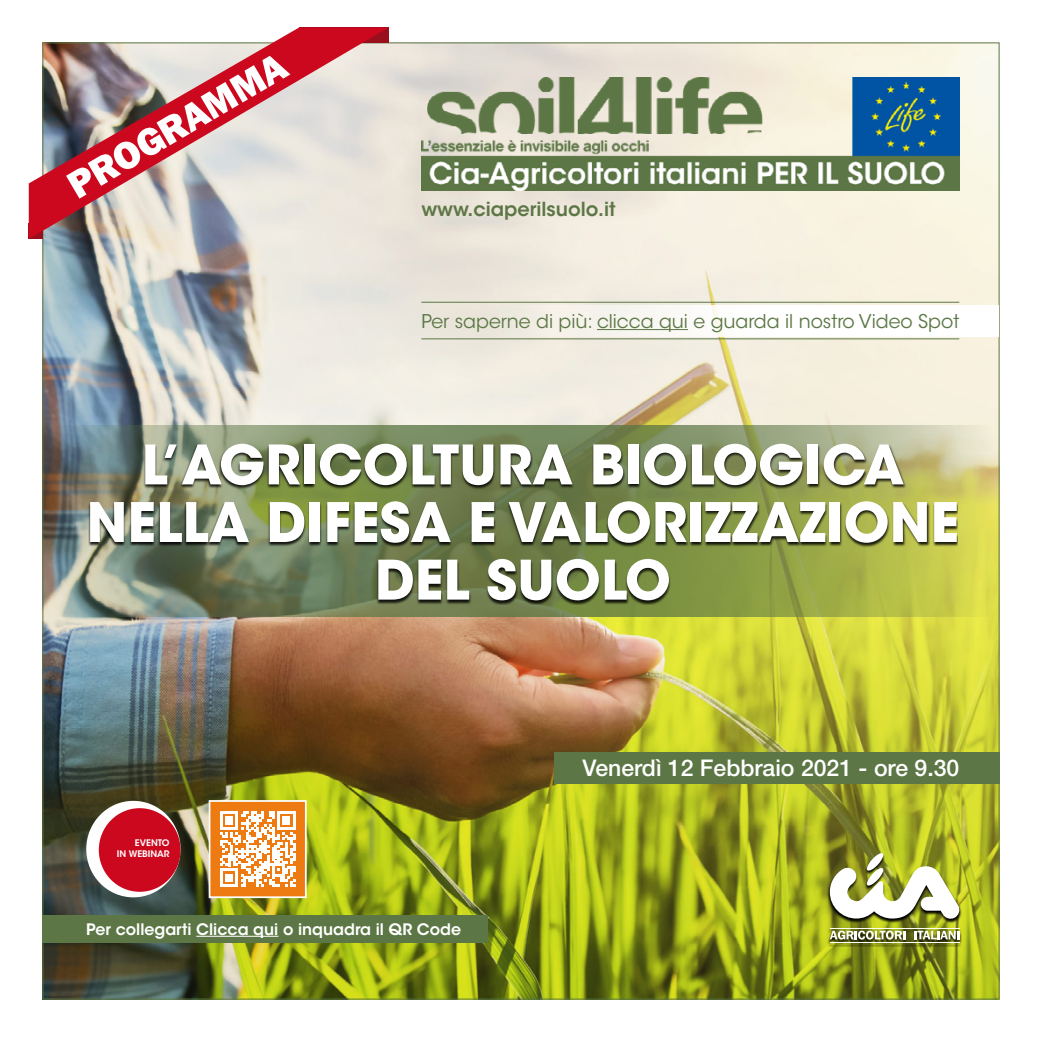
<style>
.page{position:relative;width:1042px;height:1042px;background:#fff}
.page>*{position:absolute;margin:0;border:0;box-sizing:border-box;transform-origin:0 0}
.t1{font:700 53.9px/57.6px "ITC Avant Garde Std";color:#fff;text-align:center}
.t2{font:800 38.15px "Franklin Gothic IT Cby BT";color:#fff}
.t3{font:500 23.1px "Helvetica Neue LT Std";color:#fff}
.t4{font:600 19.25px "ITC Avant Garde Std";color:#5c7745}
.t5{font:18.9px "ITC Avant Garde Std";color:#5c7745}
.t6{font:600 15.75px "ITC Avant Garde Std";color:#fff}
.t7{font:600 9.1px/10.8px "ITC Avant Garde Std";color:#fff;text-align:right}
</style>
<div class="page">
<img style="left:45px;top:45px;width:952px;height:952px">
<svg style="left:827px;top:853px;width:134px;height:94px;background:#7f871c"></svg>
<svg style="left:830px;top:852px;width:130px;height:68px"></svg>
<svg style="left:830px;top:930px;width:75px;height:9px"></svg>
<svg style="left:914px;top:931px;width:45px;height:8px"></svg>
<hr style="left:830px;top:928px;width:129px;height:1px;background:#fff">
<hr style="left:830px;top:942px;width:129px;height:1px;background:#fff">
<img style="left:45px;top:425px;width:954px;height:192px">
<div style="left:554px;top:752px;width:445px;height:31px;background:#5c7745"></div>
<div style="left:421px;top:305px;width:578px;height:32px;background:linear-gradient(to right,#ede8dd,#fff)"></div>
<div style="left:88px;top:444px;width:870px;height:161px;background:#000;opacity:.85"></div>
<svg style="left:29px;top:27px;width:360px;height:212px;background:#cd9ea1"></svg>
<div style="left:86px;top:801px;width:95px;height:96px;background:#fff;border-radius:50%"></div>
<div style="left:99px;top:808px;width:82px;height:84px;background:#cc081f;border-radius:50%"></div>
<div style="left:210px;top:801px;width:96px;height:96px;background:#ee7b11"></div>
<svg style="left:220px;top:811px;width:75px;height:76px"></svg>
<div style="left:209px;top:800px;width:98px;height:98px;border:2px solid #fff"></div>
<div style="left:43px;top:915px;width:445px;height:27px;background:#5c7745"></div>
<hr style="left:196px;top:936px;width:82px;height:1px;background:#fff">
<img style="left:421px;top:77px;width:538px;height:114px">
<hr style="left:597px;top:329px;width:91px;height:1px;background:#5c7745">
<hr style="left:421px;top:302px;width:538px;height:1px;background:#5c7745">
<hr style="left:421px;top:338px;width:538px;height:1px;background:#5c7745">
<p class="t2" style="left:59px;top:168px;width:248px;rotate:-31deg">PROGRAMMA</p>
<p class="t4" style="left:421px;top:197px;width:196px">www.ciaperilsuolo.it</p>
<p class="t5" style="left:421px;top:309px;width:539px">Per saperne di più: clicca qui e guarda il nostro Video Spot</p>
<p class="t1" style="left:87px;top:435px;width:874px">L’AGRICOLTURA BIOLOGICA<br>NELLA DIFESA E VALORIZZAZIONE<br>DEL SUOLO</p>
<p class="t7" style="left:117px;top:837px;width:54px">EVENTO<br>IN WEBINAR</p>
<p class="t6" style="left:86px;top:919px;width:376px">Per collegarti Clicca qui o inquadra il QR Code</p>
<p class="t3" style="left:582px;top:754px;width:378px">Venerdì 12 Febbraio 2021 - ore 9.30</p>
</div>
